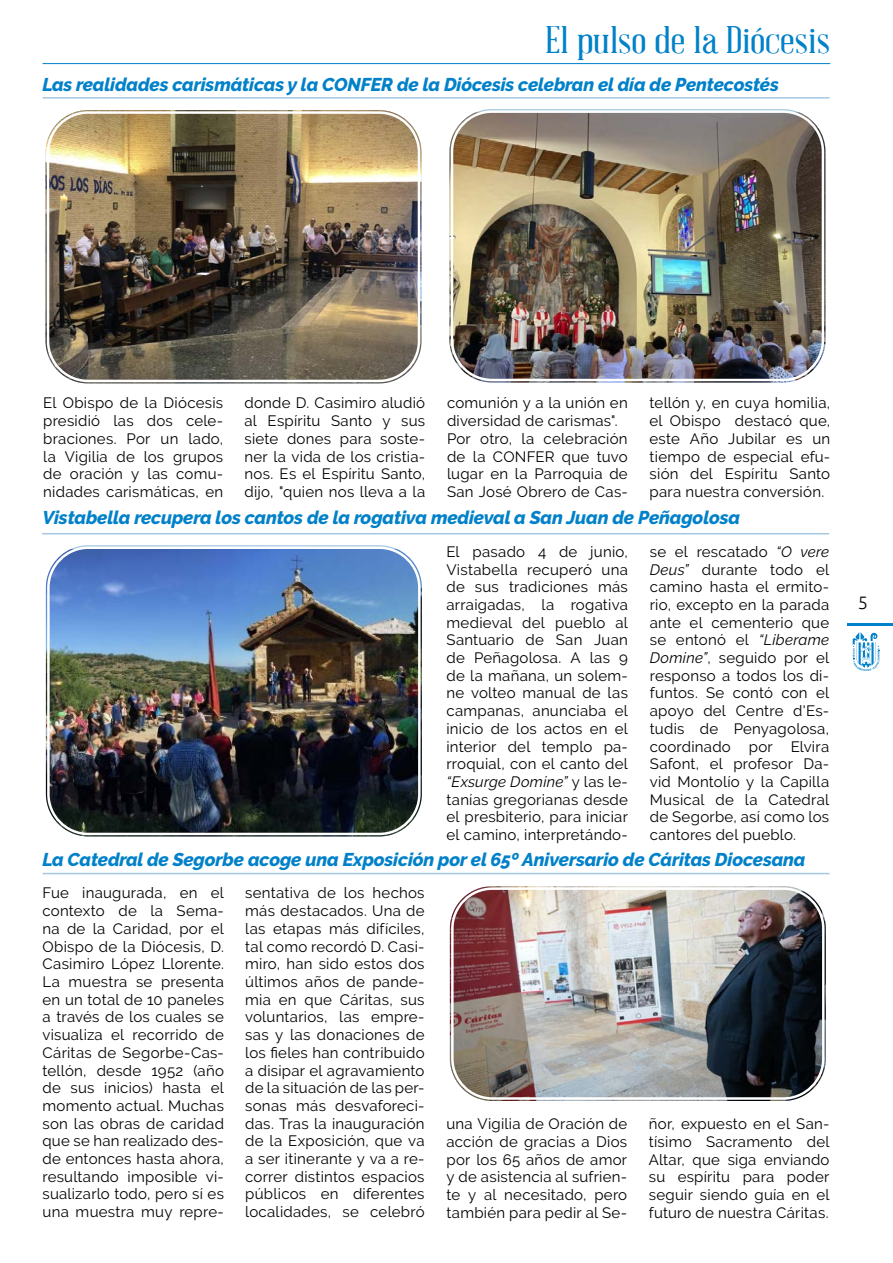
<style>
.page{position:relative;width:893px;height:1263px;background:#fff}
.page>*{position:absolute;margin:0;border:0;box-sizing:border-box;transform-origin:0 0}
.t1{font:37.5px "Abraham Lincoln";color:#0081c9;scale:1.2 1}
.t2{font:italic 800 18.45px "Raleway";letter-spacing:-.01em;color:#0081c9}
.t3{font:300 18px "Ubuntu";color:#000}
.t4{font:15px/17.7px "Raleway";letter-spacing:.015em;color:#000;text-align:justify}
.s1{font-style:italic}
</style>
<div class="page">
<hr style="left:847px;top:624px;width:46px;height:2px;background:#0081c9">
<svg style="left:853px;top:632px;width:26px;height:39px"></svg>
<hr style="left:43px;top:63px;width:787px;height:1px;background:#0081c9">
<hr style="left:43px;top:97px;width:786px;height:2px;background:#a4c8e3">
<img style="left:449px;top:112px;width:376px;height:270px">
<div style="left:446px;top:105px;width:383px;height:281px;border:2px solid #fff;border-radius:45px"></div>
<div style="left:451px;top:110px;width:373px;height:271px;border:2px solid #fff;border-radius:40px"></div>
<hr style="left:42px;top:533px;width:787px;height:1px;background:#a4c8e3">
<img style="left:46px;top:549px;width:376px;height:287px">
<div style="left:42px;top:541px;width:384px;height:299px;border:2px solid #fff;border-radius:45px"></div>
<div style="left:47px;top:546px;width:374px;height:289px;border:2px solid #fff;border-radius:40px"></div>
<hr style="left:43px;top:873px;width:786px;height:1px;background:#a4c8e3">
<img style="left:450px;top:886px;width:376px;height:215px">
<div style="left:446px;top:882px;width:383px;height:223px;border:2px solid #fff;border-radius:45px"></div>
<div style="left:451px;top:887px;width:373px;height:213px;border:2px solid #fff;border-radius:40px"></div>
<img style="left:46px;top:110px;width:375px;height:273px">
<div style="left:42px;top:106px;width:383px;height:281px;border:2px solid #fff;border-radius:45px"></div>
<div style="left:47px;top:111px;width:373px;height:271px;border:2px solid #fff;border-radius:40px"></div>
<h1 class="t1" style="left:545px;top:21px;width:239px">El pulso de la Diócesis</h1>
<p class="t2" style="left:43px;top:74px;width:738px">Las realidades carismáticas y la CONFER de la Diócesis celebran el día de Pentecostés</p>
<p class="t4" style="left:43px;top:394px;width:181px">El Obispo de la Diócesis presidió las dos cele&shy;braciones. Por un lado, la Vigilia de los grupos de oración y las comu&shy;nidades carismáticas, en</p>
<p class="t4" style="left:244px;top:394px;width:182px">donde D. Casimiro aludió al Espíritu Santo y sus siete dones para soste&shy;ner la vida de los cristia&shy;nos. Es el Espíritu Santo, dijo, "quien nos lleva a la</p>
<p class="t4" style="left:447px;top:394px;width:182px;text-align:left">comunión y a la unión en diversidad de carismas".<br>Por otro, la celebración de la CONFER que tuvo lugar en la Parroquia de<br>San José Obrero de Cas-</p>
<p class="t4" style="left:649px;top:394px;width:182px">tellón y, en cuya homilia, el Obispo destacó que, este Año Jubilar es un tiempo de especial efu&shy;sión del Espíritu Santo para nuestra conversión.</p>
<p class="t2" style="left:43px;top:507px;width:699px">Vistabella recupera los cantos de la rogativa medieval a San Juan de Peñagolosa</p>
<p class="t4" style="left:650px;top:543px;width:181px">se el rescatado <span class="s1">“O vere Deus”</span> durante todo el camino hasta el ermito&shy;rio, excepto en la parada ante el cementerio que se entonó el <span class="s1">“Liberame Domine”</span>, seguido por el responso a todos los di&shy;funtos. Se contó con el apoyo del Centre d'Es&shy;tudis de Penyagolosa, coordinado por Elvira Safont, el profesor Da&shy;vid Montolío y la Capilla Musical de la Catedral de Segorbe, así como los cantores del pueblo.</p>
<p class="t4" style="left:446px;top:543px;width:183px">El pasado 4 de junio, Vistabella recuperó una de sus tradiciones más arraigadas, la rogativa medieval del pueblo al Santuario de San Juan de Peñagolosa. A las 9 de la mañana, un solem&shy;ne volteo manual de las campanas, anunciaba el inicio de los actos en el interior del templo pa&shy;rroquial, con el canto del <span class="s1">“Exsurge Domine”</span> y las le&shy;tanías gregorianas desde el presbiterio, para iniciar el camino, interpretándo-</p>
<p class="t2" style="left:43px;top:849px;width:765px">La Catedral de Segorbe acoge una Exposición por el 65º Aniversario de Cáritas Diocesana</p>
<p class="t4" style="left:245px;top:884px;width:181px">sentativa de los hechos más destacados. Una de las etapas más difíciles, tal como recordó D. Casi&shy;miro, han sido estos dos últimos años de pande&shy;mia en que Cáritas, sus voluntarios, las empre&shy;sas y las donaciones de los fieles han contribuido a disipar el agravamiento de la situación de las per&shy;sonas más desvaforeci&shy;das. Tras la inauguración de la Exposición, que va a ser itinerante y va a re&shy;correr distintos espacios públicos en diferentes localidades, se celebró</p>
<p class="t4" style="left:43px;top:884px;width:183px">Fue inaugurada, en el contexto de la Sema&shy;na de la Caridad, por el Obispo de la Diócesis, D.<br>Casimiro López Llorente.<br>La muestra se presenta en un total de 10 paneles a través de los cuales se visualiza el recorrido de Cáritas de Segorbe-Cas&shy;tellón, desde 1952 (año de sus inicios) hasta el momento actual. Muchas son las obras de caridad que se han realizado des&shy;de entonces hasta ahora, resultando imposible vi&shy;sualizarlo todo, pero sí es una muestra muy repre-</p>
<p class="t4" style="left:446px;top:1115px;width:182px">una Vigilia de Oración de acción de gracias a Dios por los 65 años de amor y de asistencia al sufrien&shy;te y al necesitado, pero también para pedir al Se-</p>
<p class="t4" style="left:649px;top:1115px;width:182px">ñor, expuesto en el San&shy;tísimo Sacramento del Altar, que siga enviando su espíritu para poder seguir siendo guía en el futuro de nuestra Cáritas.</p>
<p class="t3" style="left:858px;top:591px;width:12px">5</p>
</div>
